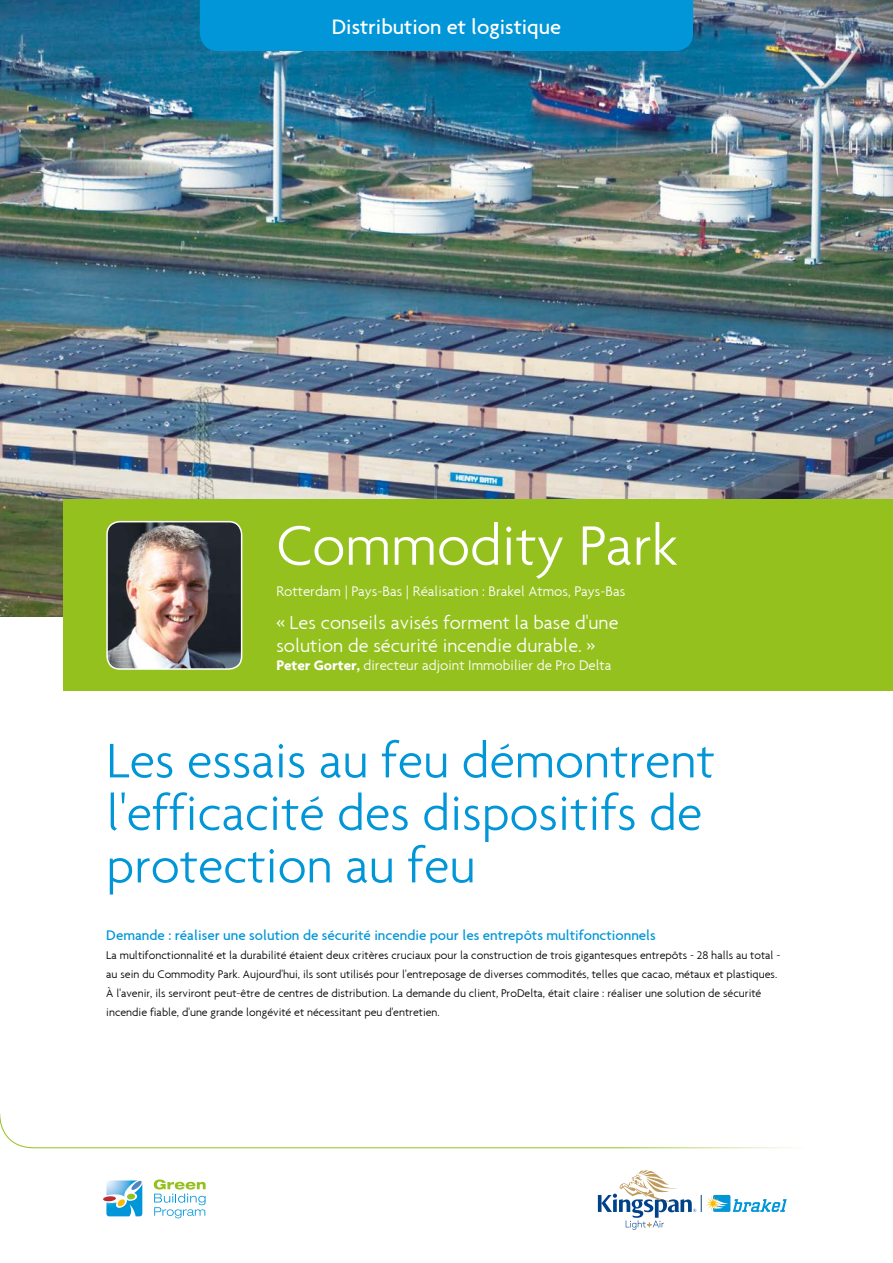
<style>
.page{position:relative;width:893px;height:1263px;background:#fff}
.page>*{position:absolute;margin:0;border:0;box-sizing:border-box;transform-origin:0 0}
.t1{font:300 60px "Agenda";color:#fff}
.t2{font:300 52.5px/52.5px "Agenda";color:#0096d8}
.t3{font:500 22.5px "Agenda";color:#fff}
.t4{font:300 20.25px/22.5px "Agenda";color:#fff}
.t5{font:300 15px "Agenda";color:#fff}
.t6{font:500 15px "Agenda";color:#0096d8}
.t7{font:300 12px/19.2px "Agenda";color:#000}
.s1{font-weight:700}
</style>
<div class="page">
<img style="left:0;top:0;width:893px;height:617px">
<svg style="left:0;top:1113px;width:796px;height:35px"></svg>
<div style="left:64px;top:500px;width:829px;height:191px;background:#95c11f"></div>
<div style="left:200px;top:0;width:493px;height:51px;background:#0096d8"></div>
<img style="left:107px;top:522px;width:135px;height:147px">
<div style="left:106px;top:521px;width:136px;height:149px;border:2px solid #fff;border-radius:13px"></div>
<svg style="left:154px;top:1179px;width:52px;height:39px"></svg>
<svg style="left:103px;top:1180px;width:40px;height:37px"></svg>
<svg style="left:598px;top:1170px;width:189px;height:60px"></svg>
<h3 class="t3" style="left:332px;top:13px;width:231px">Distribution et logistique</h3>
<h1 class="t1" style="left:276px;top:510px;width:403px">Commodity Park</h1>
<p class="t5" style="left:276px;top:583px;width:351px">Rotterdam | Pays-Bas | Réalisation : Brakel Atmos, Pays-Bas</p>
<h3 class="t4" style="left:276px;top:611px;width:344px">« Les conseils avisés forment la base d'une solution de sécurité incendie durable. »</h3>
<p class="t5" style="left:276px;top:656px;width:337px"><span class="s1">Peter Gorter,</span> directeur adjoint Immobilier de Pro Delta</p>
<h2 class="t2" style="left:106px;top:733px;width:610px">Les essais au feu démontrent l'efficacité des dispositifs de protection au feu</h2>
<p class="t6" style="left:106px;top:926px;width:551px">Demande : réaliser une solution de sécurité incendie pour les entrepôts multifonctionnels</p>
<p class="t7" style="left:106px;top:945px;width:676px">La multifonctionnalité et la durabilité étaient deux critères cruciaux pour la construction de trois gigantesques entrepôts - 28 halls au total - au sein du Commodity Park. Aujourd'hui, ils sont utilisés pour l'entreposage de diverses commodités, telles que cacao, métaux et plastiques.<br>À l'avenir, ils serviront peut-être de centres de distribution. La demande du client, ProDelta, était claire : réaliser une solution de sécurité incendie fiable, d'une grande longévité et nécessitant peu d'entretien.</p>
</div>
